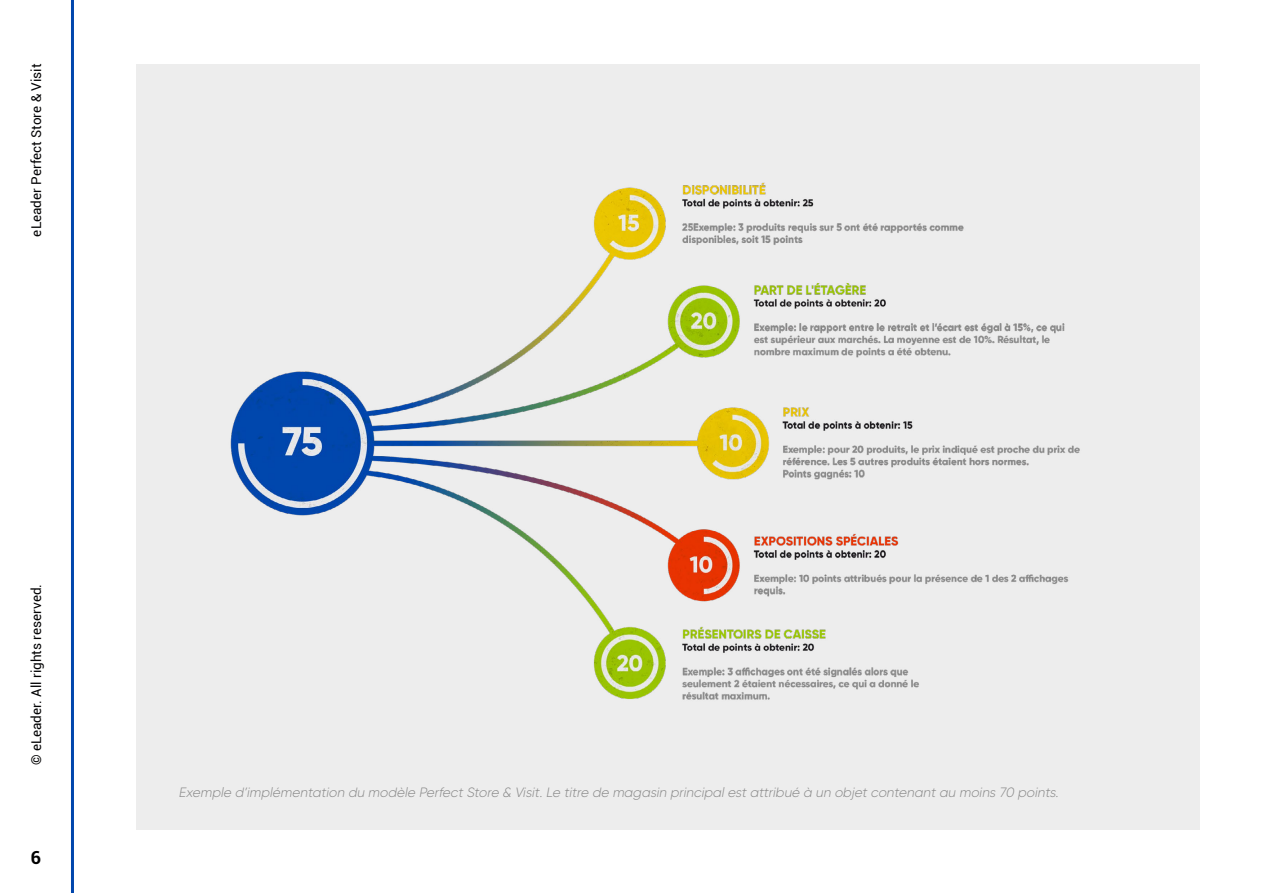
<style>
.page{position:relative;width:1263px;height:893px;background:#fff}
.page>*{position:absolute;margin:0;border:0;box-sizing:border-box;transform-origin:0 0}
.t1{font:700 18px "Roboto";color:#000}
.t2{font:italic 300 13.5px "Gilroy";color:#888}
.t3{font:13.5px "Roboto";color:#020203}
</style>
<div class="page">
<hr style="left:71px;top:0;width:3px;height:893px;background:#0046ad">
<img style="left:136px;top:71px;width:1063px;height:751px">
<p class="t3" style="left:27px;top:236px;width:174px;rotate:-90deg">eLeader Perfect Store &amp; Visit</p>
<p class="t3" style="left:27px;top:765px;width:183px;rotate:-90deg">© eLeader. All rights reserved.</p>
<h1 class="t1" style="left:31px;top:844px;width:12px">6</h1>
<p class="t2" style="left:179px;top:784px;width:884px">Exemple d’implémentation du modèle PerfectStore &amp; Visit.Le titre de magasin principalestattribué à un objetcontenantau moins 70 points.</p>
</div>
